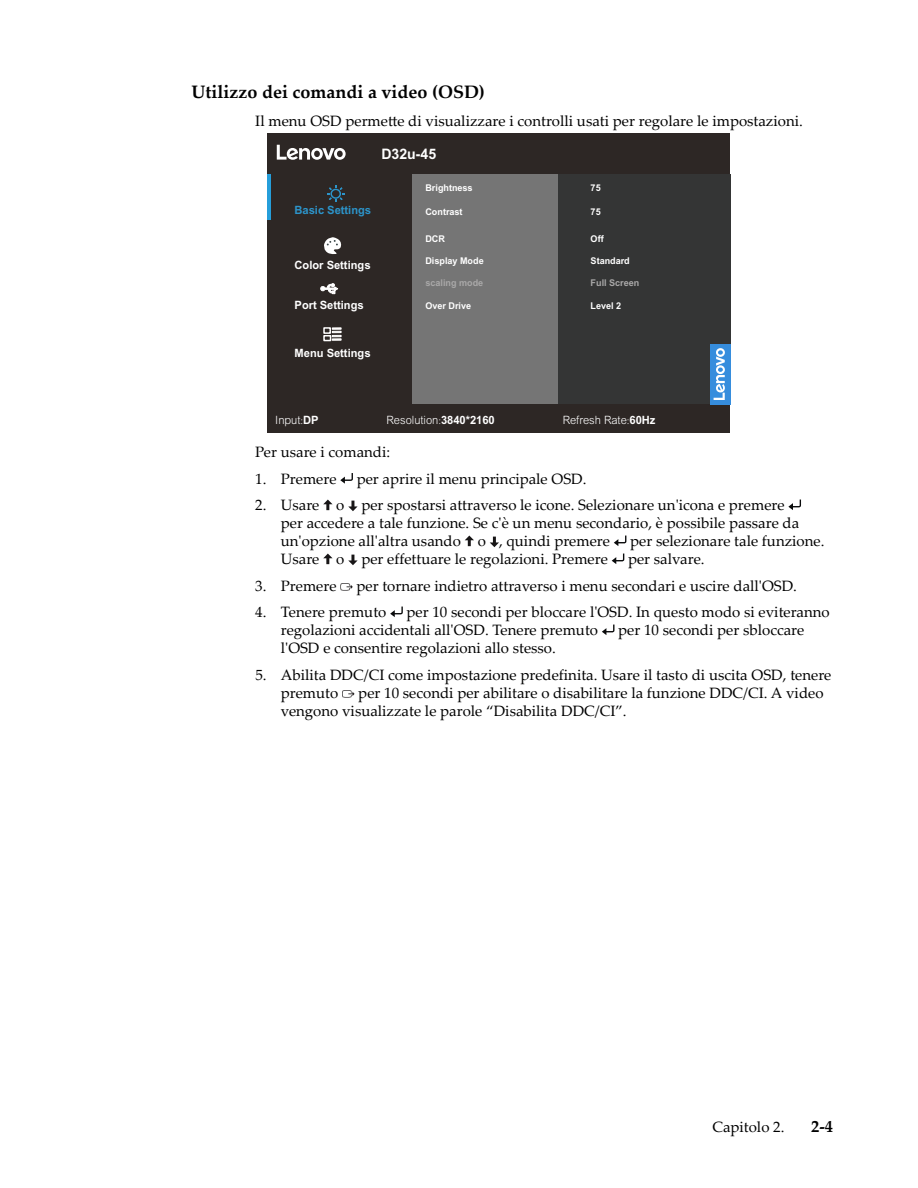
<style>
.page{position:relative;width:918px;height:1188px;background:#fff}
.page>*{position:absolute;margin:0;border:0;box-sizing:border-box;transform-origin:0 0}
.t1{font:700 18px "Palatino Linotype";color:#000}
.t2{font:700 16.5px "Palatino Linotype";color:#000}
.t3{font:15px/18px "Palatino Linotype";color:#000}
.t4{font:700 14.4px "Arial";color:#fff}
.t5{font:300 11.4px "Arial MT Pro Cyr";color:#fff}
.t6{font:700 11.4px "Arial";color:#fff}
.t7{font:700 11.4px "Arial";color:#2c94ca}
.t8{font:700 9.3px "Arial";color:#fff}
.t9{font:700 9.3px "Arial";color:#a9a8a8}
.s1{font-family:"Adobe Song Std"}
.s2{font-family:"Arial";font-weight:700}
</style>
<div class="page">
<div style="left:268px;top:133px;width:462px;height:300px;background:#2d2725"></div>
<div style="left:558px;top:174px;width:172px;height:230px;background:#343535"></div>
<div style="left:413px;top:174px;width:145px;height:230px;background:#757575"></div>
<hr style="left:268px;top:174px;width:3px;height:46px;background:#269eda">
<div style="left:710px;top:344px;width:20px;height:60px;background:#368ddd"></div>
<svg style="left:714px;top:348px;width:11px;height:52px"></svg>
<svg style="left:277px;top:145px;width:69px;height:15px"></svg>
<svg style="left:327px;top:185px;width:18px;height:17px"></svg>
<svg style="left:324px;top:237px;width:18px;height:17px"></svg>
<svg style="left:320px;top:283px;width:18px;height:11px"></svg>
<div style="left:323px;top:327px;width:8px;height:7px;border:1px solid #fffefe"></div>
<div style="left:323px;top:335px;width:8px;height:6px;border:1px solid #fffefe"></div>
<svg style="left:332px;top:328px;width:9px;height:12px"></svg>
<svg style="left:340px;top:473px;width:13px;height:11px"></svg>
<svg style="left:323px;top:500px;width:10px;height:10px"></svg>
<svg style="left:348px;top:501px;width:10px;height:10px"></svg>
<svg style="left:788px;top:500px;width:13px;height:10px"></svg>
<svg style="left:465px;top:536px;width:9px;height:10px"></svg>
<svg style="left:490px;top:537px;width:9px;height:10px"></svg>
<svg style="left:614px;top:536px;width:12px;height:10px"></svg>
<svg style="left:323px;top:554px;width:10px;height:10px"></svg>
<svg style="left:348px;top:555px;width:10px;height:10px"></svg>
<svg style="left:612px;top:554px;width:12px;height:10px"></svg>
<svg style="left:340px;top:583px;width:13px;height:8px"></svg>
<svg style="left:390px;top:607px;width:13px;height:10px"></svg>
<svg style="left:602px;top:625px;width:12px;height:10px"></svg>
<svg style="left:342px;top:690px;width:13px;height:8px"></svg>
<p class="t1" style="left:192px;top:79px;width:295px">Utilizzo dei comandi a video (OSD)</p>
<p class="t3" style="left:255px;top:112px;width:549px">Il menu OSD permette di visualizzare i controlli usati per regolare le impostazioni.</p>
<p class="t4" style="left:381px;top:145px;width:56px">D32u-45</p>
<p class="t8" style="left:425px;top:182px;width:49px">Brightness</p>
<p class="t8" style="left:591px;top:182px;width:12px">75</p>
<p class="t7" style="left:295px;top:204px;width:78px">Basic Settings</p>
<p class="t8" style="left:425px;top:207px;width:39px">Contrast</p>
<p class="t8" style="left:591px;top:207px;width:12px">75</p>
<p class="t8" style="left:425px;top:233px;width:21px">DCR</p>
<p class="t8" style="left:591px;top:233px;width:15px">Off</p>
<p class="t8" style="left:425px;top:256px;width:60px">Display Mode</p>
<p class="t8" style="left:591px;top:256px;width:41px">Standard</p>
<p class="t6" style="left:295px;top:258px;width:77px">Color Settings</p>
<p class="t6" style="left:295px;top:298px;width:71px">Port Settings</p>
<p class="t8" style="left:425px;top:300px;width:47px">Over Drive</p>
<p class="t8" style="left:591px;top:300px;width:32px">Level 2</p>
<p class="t6" style="left:295px;top:346px;width:77px">Menu Settings</p>
<p class="t9" style="left:425px;top:277px;width:59px">scaling mode</p>
<p class="t9" style="left:591px;top:277px;width:50px">Full Screen</p>
<p class="t5" style="left:275px;top:413px;width:45px">Input<span class="s1">:</span><span class="s2">DP</span></p>
<p class="t5" style="left:387px;top:413px;width:110px">Resolution<span class="s1">:</span><span class="s2">3840*2160</span></p>
<p class="t5" style="left:563px;top:413px;width:94px">Refresh Rate<span class="s1">:</span><span class="s2">60Hz</span></p>
<p class="t3" style="left:255px;top:442px;width:136px">Per usare i comandi:</p>
<p class="t3" style="left:255px;top:469px;width:83px">1. Premere</p>
<p class="t3" style="left:357px;top:469px;width:231px">per aprire il menu principale OSD.</p>
<p class="t3" style="left:281px;top:495px;width:520px;text-indent:-26px">2. Usare o per spostarsi attraverso le icone. Selezionare un'icona e premere per accedere a tale funzione. Se c'è un menu secondario, è possibile passare da un'opzione all'altra usando o , quindi premere</p>
<p class="t3" style="left:630px;top:531px;width:196px">per selezionare tale funzione.</p>
<p class="t3" style="left:281px;top:549px;width:329px">Usare o per effettuare le regolazioni. Premere</p>
<p class="t3" style="left:628px;top:549px;width:78px">per salvare.</p>
<p class="t3" style="left:255px;top:576px;width:83px">3. Premere</p>
<p class="t3" style="left:357px;top:576px;width:442px">per tornare indietro attraverso i menu secondari e uscire dall'OSD.</p>
<p class="t3" style="left:255px;top:602px;width:133px">4. Tenere premuto</p>
<p class="t3" style="left:281px;top:602px;width:550px;text-indent:126px">per 10 secondi per bloccare l'OSD. In questo modo si eviteranno regolazioni accidentali all'OSD. Tenere premuto</p>
<p class="t3" style="left:618px;top:620px;width:188px">per 10 secondi per sbloccare</p>
<p class="t3" style="left:281px;top:638px;width:277px">l'OSD e consentire regolazioni allo stesso.</p>
<p class="t3" style="left:281px;top:665px;width:552px;text-indent:-26px">5. Abilita DDC/CI come impostazione predefinita. Usare il tasto di uscita OSD, tenere premuto</p>
<p class="t3" style="left:281px;top:683px;width:544px;text-indent:77px">per 10 secondi per abilitare o disabilitare la funzione DDC/CI. A video vengono visualizzate le parole “Disabilita DDC/CI”.</p>
<p class="t3" style="left:712px;top:1117px;width:74px">Capitolo 2.</p>
<p class="t2" style="left:811px;top:1115px;width:23px">2-4</p>
</div>
